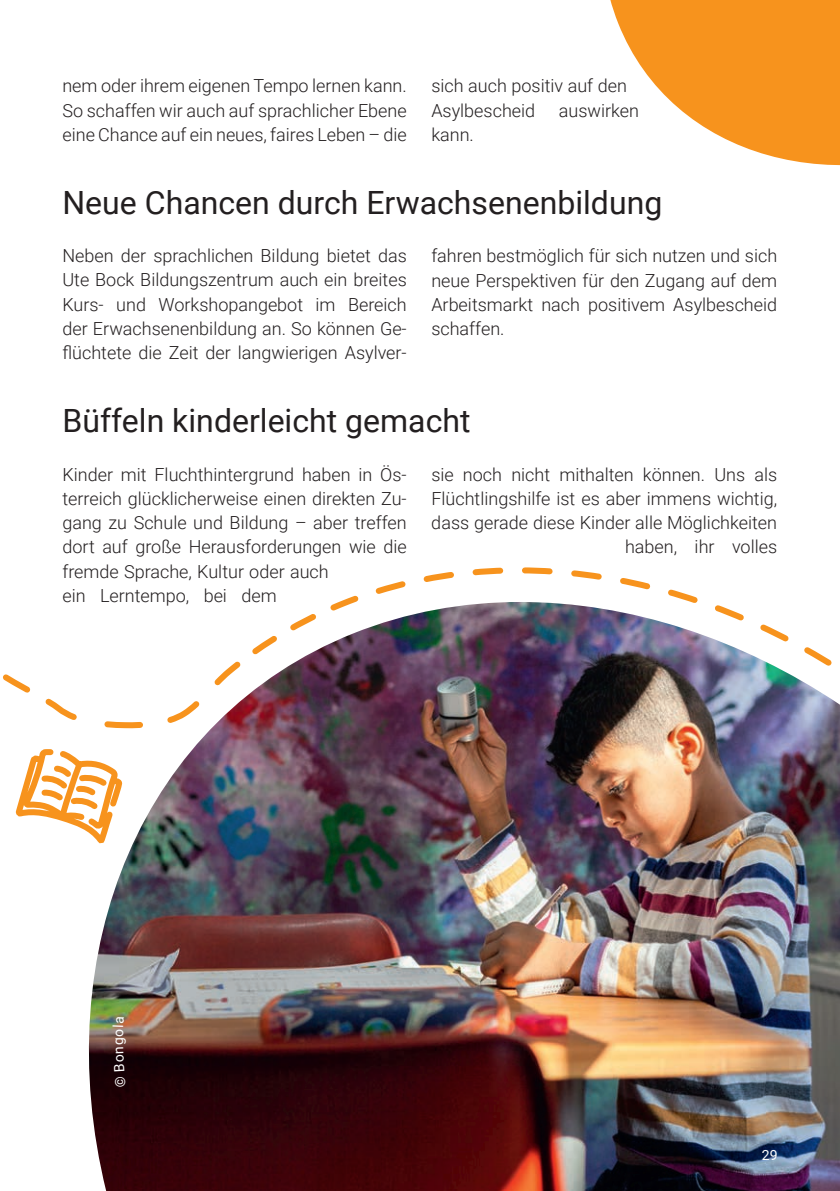
<style>
.page{position:relative;width:840px;height:1191px;background:#fff}
.page>*{position:absolute;margin:0;border:0;box-sizing:border-box;transform-origin:0 0}
.t1{font:32px "Roboto";color:#231f20}
.t2{font:300 18px/24.2px "Roboto";color:#231f20;text-align:justify}
.t3{font:14px "Roboto";color:#fff}
</style>
<div class="page">
<svg style="left:15px;top:749px;width:32px;height:68px"></svg>
<img style="left:47px;top:731px;width:792px;height:460px">
<svg style="left:610px;top:0;width:229px;height:166px;fill:#f7931d"></svg>
<svg style="left:375px;top:567px;width:301px;height:24px"></svg>
<img style="left:3px;top:591px;width:836px;height:140px">
<svg style="left:113px;top:1016px;width:13px;height:71px"></svg>
<p class="t2" style="left:62px;top:73px;width:346px">nem oder ihrem eigenen Tempo lernen kann.<br>So schaffen wir auch auf sprachlicher Ebene eine Chance auf ein neues, faires Leben – die</p>
<p class="t2" style="left:431px;top:73px;width:197px">sich auch positiv auf den<br>Asylbescheid</p>
<p class="t2" style="left:558px;top:97px;width:82px">auswirken</p>
<p class="t2" style="left:431px;top:122px;width:44px">kann.</p>
<h1 class="t1" style="left:62px;top:180px;width:601px">Neue Chancen durch Erwachsenenbildung</h1>
<p class="t2" style="left:62px;top:243px;width:346px">Neben der sprachlichen Bildung bietet das Ute Bock Bildungszentrum auch ein breites Kurs- und Workshopangebot im Bereich der Erwachsenenbildung an. So können Ge&shy;flüchtete die Zeit der langwierigen Asylver-</p>
<p class="t2" style="left:431px;top:243px;width:347px">fahren bestmöglich für sich nutzen und sich neue Perspektiven für den Zugang auf dem Arbeitsmarkt nach positivem Asylbescheid schaffen.</p>
<h1 class="t1" style="left:62px;top:398px;width:409px">Büffeln kinderleicht gemacht</h1>
<p class="t2" style="left:62px;top:461px;width:346px;text-align:left">Kinder mit Fluchthintergrund haben in Ös&shy;terreich glücklicherweise einen direkten Zu&shy;gang zu Schule und Bildung – aber treffen dort auf große Herausforderungen wie die fremde Sprache, Kultur oder auch<br>ein Lerntempo, bei dem</p>
<p class="t2" style="left:431px;top:461px;width:347px;text-align:right">sie noch nicht mithalten können. Uns als Flüchtlingshilfe ist es aber immens wichtig, dass gerade diese Kinder alle Möglichkeiten haben, ihr volles</p>
<p class="t3" style="left:761px;top:1145px;width:17px">29</p>
</div>
